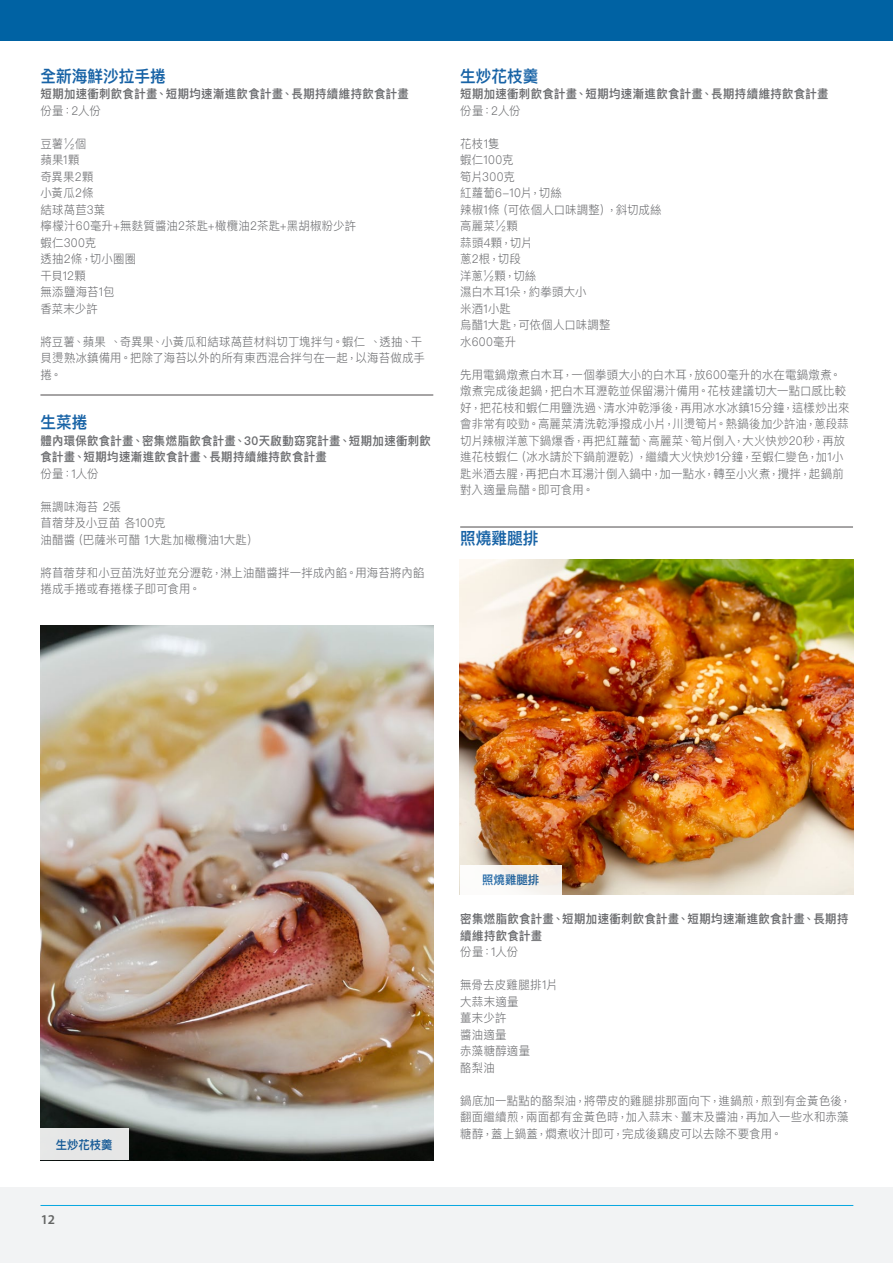
<style>
.page{position:relative;width:893px;height:1263px;background:#fff}
.page>*{position:absolute;margin:0;border:0;box-sizing:border-box;transform-origin:0 0}
.t1{font:600 16.5px "Ping Fang TC";color:#1863a6;scale:.95 1}
.t2{font:600 13.5px "Myriad Pro";color:#040503}
.t3{font:300 12px/16.5px "Ping Fang TC";letter-spacing:.02em;color:#6c6d70;scale:.95 1}
.t4{font:600 12px/16.5px "Ping Fang TC";letter-spacing:.03em;color:#6c6d70;scale:.95 1}
.t5{font:300 12px "Ping Fang TC";letter-spacing:-.005em;color:#6c6d70;scale:.95 1}
.t6{font:600 12px "Ping Fang TC";color:#1863a6;scale:.95 1}
</style>
<div class="page">
<div style="left:0;top:1187px;width:893px;height:76px;background:#f2f3f4"></div>
<hr style="left:40px;top:1205px;width:813px;height:1px;background:#08a7e0">
<div style="left:0;top:0;width:893px;height:40px;background:#0062a3"></div>
<hr style="left:40px;top:394px;width:393px;height:1px;background:#231f20">
<hr style="left:40px;top:395px;width:393px;height:1px;background:#231f20">
<hr style="left:460px;top:526px;width:393px;height:1px;background:#231f20">
<hr style="left:460px;top:527px;width:393px;height:1px;background:#231f20">
<img style="left:40px;top:626px;width:393px;height:534px">
<div style="left:40px;top:1128px;width:88px;height:32px;background:#e6e6e6"></div>
<img style="left:460px;top:560px;width:393px;height:334px">
<div style="left:460px;top:865px;width:101px;height:29px;background:linear-gradient(to right,#fdfefe,#f3ebe4)"></div>
<p class="t1" style="left:40px;top:66px;width:133px">全新海鮮沙拉手捲</p>
<p class="t4" style="left:40px;top:86px;width:389px">短期加速衝刺飲食計畫、短期均速漸進飲食計畫、長期持續維持飲食計畫</p>
<p class="t3" style="left:40px;top:102px;width:65px">份量：2人份</p>
<p class="t3" style="left:40px;top:135px;width:50px">豆薯½個</p>
<p class="t3" style="left:40px;top:152px;width:42px">蘋果1顆</p>
<p class="t3" style="left:40px;top:168px;width:57px">奇異果2顆</p>
<p class="t3" style="left:40px;top:185px;width:57px">小黃瓜2條</p>
<p class="t3" style="left:40px;top:201px;width:70px">結球萵苣3葉</p>
<p class="t3" style="left:40px;top:218px;width:334px">檸檬汁60毫升+無麩質醬油2茶匙+橄欖油2茶匙+黑胡椒粉少許</p>
<p class="t3" style="left:40px;top:234px;width:60px">蝦仁300克</p>
<p class="t3" style="left:40px;top:251px;width:102px">透抽2條，切小圈圈</p>
<p class="t3" style="left:40px;top:267px;width:49px">干貝12顆</p>
<p class="t3" style="left:40px;top:284px;width:79px">無添鹽海苔1包</p>
<p class="t3" style="left:40px;top:300px;width:62px">香菜末少許</p>
<p class="t3" style="left:40px;top:333px;width:406px">將豆薯、蘋果、奇異果、小黃瓜和結球萵苣材料切丁塊拌勻。蝦仁、透抽、干貝燙熟冰鎮備用。把除了海苔以外的所有東西混合拌勻在一起，以海苔做成手捲。</p>
<p class="t1" style="left:40px;top:412px;width:51px">生菜捲</p>
<p class="t4" style="left:40px;top:432px;width:412px">體內環保飲食計畫、密集燃脂飲食計畫、30天啟動窈窕計畫、短期加速衝刺飲食計畫、短期均速漸進飲食計畫、長期持續維持飲食計畫</p>
<p class="t3" style="left:40px;top:465px;width:63px">份量：1人份</p>
<p class="t3" style="left:40px;top:498px;width:86px">無調味海苔 2張</p>
<p class="t3" style="left:40px;top:515px;width:133px">苜蓿芽及小豆苗各100克</p>
<p class="t3" style="left:40px;top:531px;width:231px">油醋醬（巴薩米可醋 1大匙加橄欖油1大匙）</p>
<p class="t3" style="left:40px;top:564px;width:406px">將苜蓿芽和小豆苗洗好並充分瀝乾，淋上油醋醬拌一拌成內餡。用海苔將內餡捲成手捲或春捲樣子即可食用。</p>
<p class="t1" style="left:460px;top:66px;width:84px">生炒花枝羹</p>
<p class="t4" style="left:460px;top:86px;width:389px">短期加速衝刺飲食計畫、短期均速漸進飲食計畫、長期持續維持飲食計畫</p>
<p class="t3" style="left:460px;top:102px;width:65px">份量：2人份</p>
<p class="t3" style="left:460px;top:135px;width:43px">花枝1隻</p>
<p class="t3" style="left:460px;top:152px;width:58px">蝦仁100克</p>
<p class="t3" style="left:460px;top:168px;width:59px">筍片300克</p>
<p class="t3" style="left:460px;top:185px;width:108px">紅蘿蔔6-10片，切絲</p>
<p class="t3" style="left:460px;top:201px;width:213px">辣椒1條（可依個人口味調整），斜切成絲</p>
<p class="t3" style="left:460px;top:218px;width:62px">高麗菜½顆</p>
<p class="t3" style="left:460px;top:234px;width:77px">蒜頭4顆，切片</p>
<p class="t3" style="left:460px;top:251px;width:65px">蔥2根，切段</p>
<p class="t3" style="left:460px;top:267px;width:82px">洋蔥½顆，切絲</p>
<p class="t5" style="left:460px;top:285px;width:134px">濕白木耳1朵，約拳頭大小</p>
<p class="t3" style="left:460px;top:300px;width:55px">米酒1小匙</p>
<p class="t3" style="left:460px;top:317px;width:160px">烏醋1大匙，可依個人口味調整</p>
<p class="t3" style="left:460px;top:333px;width:60px">水600毫升</p>
<p class="t3" style="left:460px;top:366px;width:411px">先用電鍋燉煮白木耳，一個拳頭大小的白木耳，放600毫升的水在電鍋燉煮。燉煮完成後起鍋，把白木耳瀝乾並保留湯汁備用。花枝建議切大一點口感比較好，把花枝和蝦仁用鹽洗過、清水沖乾淨後，再用冰水冰鎮15分鐘，這樣炒出來會非常有咬勁。高麗菜清洗乾淨撥成小片，川燙筍片。熱鍋後加少許油，蔥段蒜切片辣椒洋蔥下鍋爆香，再把紅蘿蔔、高麗菜、筍片倒入，大火快炒20秒，再放進花枝蝦仁（冰水請於下鍋前瀝乾），繼續大火快炒1分鐘，至蝦仁變色，加1小匙米酒去腥，再把白木耳湯汁倒入鍋中，加一點水，轉至小火煮，攪拌，起鍋前對入適量烏醋。即可食用。</p>
<p class="t1" style="left:460px;top:528px;width:84px">照燒雞腿排</p>
<p class="t6" style="left:56px;top:1137px;width:61px">生炒花枝羹</p>
<p class="t2" style="left:40px;top:1210px;width:16px">12</p>
<p class="t6" style="left:482px;top:872px;width:61px">照燒雞腿排</p>
<p class="t4" style="left:460px;top:911px;width:410px">密集燃脂飲食計畫、短期加速衝刺飲食計畫、短期均速漸進飲食計畫、長期持續維持飲食計畫</p>
<p class="t3" style="left:460px;top:944px;width:63px">份量：1人份</p>
<p class="t3" style="left:460px;top:977px;width:104px">無骨去皮雞腿排1片</p>
<p class="t3" style="left:460px;top:993px;width:63px">大蒜末適量</p>
<p class="t3" style="left:460px;top:1010px;width:50px">薑末少許</p>
<p class="t3" style="left:460px;top:1026px;width:50px">醬油適量</p>
<p class="t3" style="left:460px;top:1043px;width:75px">赤藻糖醇適量</p>
<p class="t3" style="left:460px;top:1059px;width:38px">酪梨油</p>
<p class="t3" style="left:460px;top:1092px;width:413px">鍋底加一點點的酪梨油，將帶皮的雞腿排那面向下，進鍋煎，煎到有金黃色後，翻面繼續煎，兩面都有金黃色時，加入蒜末、薑末及醬油，再加入一些水和赤藻糖醇，蓋上鍋蓋，燜煮收汁即可，完成後鷄皮可以去除不要食用。</p>
</div>
